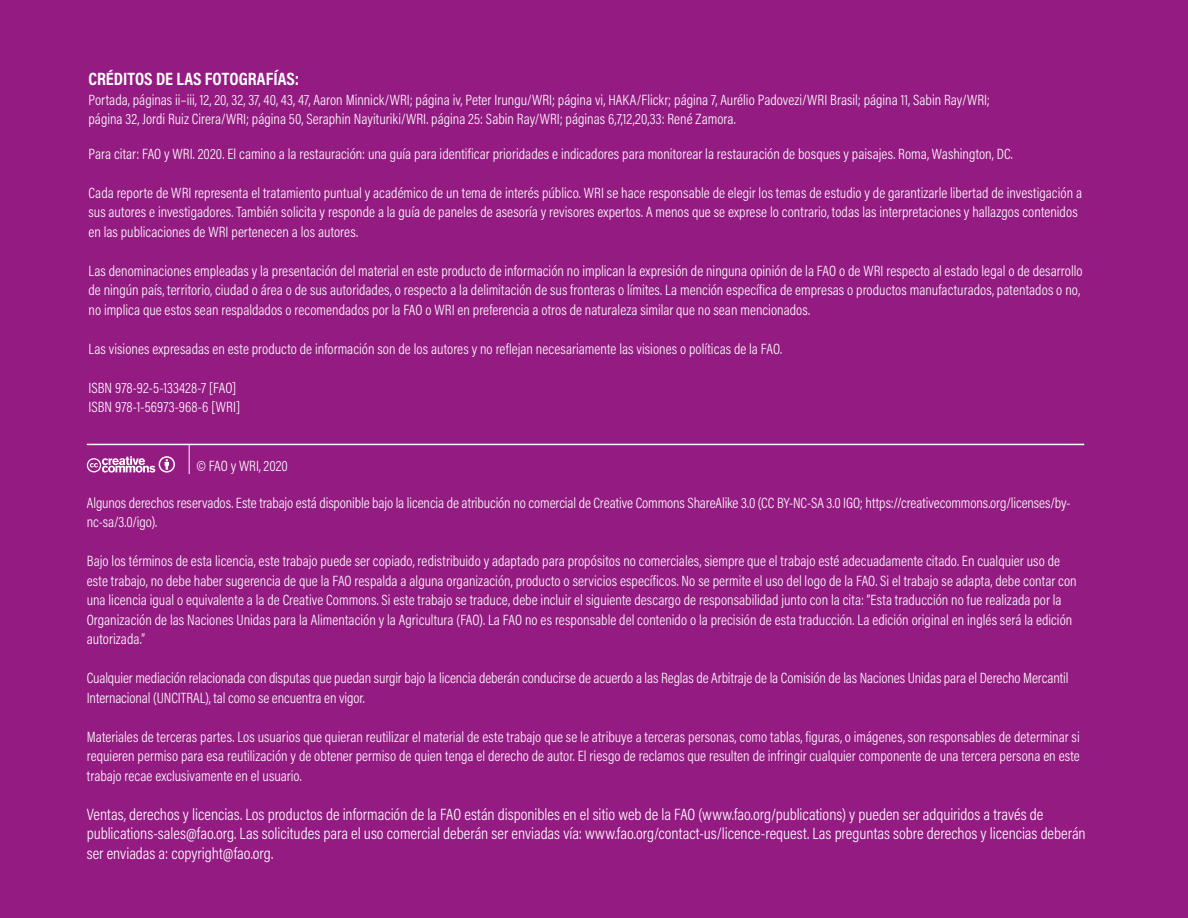
<style>
.page{position:relative;width:1188px;height:918px;background:#941b82}
.page>*{position:absolute;margin:0;border:0;box-sizing:border-box;transform-origin:0 0}
.t1{font:700 18px "Acumin Pro Cond";color:#fff}
.t2{font:300 16.5px/19.5px "Acumin Pro Cond";color:#fff}
.t3{font:300 15px/19.5px "Acumin Pro Cond";color:#fff}
</style>
<div class="page">
<hr style="left:189px;top:444px;width:1px;height:30px;background:#fff">
<hr style="left:87px;top:444px;width:997px;height:1px;background:#fff">
<svg style="left:87px;top:456px;width:88px;height:17px"></svg>
<p class="t1" style="left:88px;top:67px;width:212px">CRÉDITOS DE LAS FOTOGRAFÍAS:</p>
<p class="t3" style="left:88px;top:89px;width:903px">Portada, páginas ii–iii, 12, 20, 32, 37, 40, 43, 47, Aaron Minnick/WRI; página iv, Peter Irungu/WRI; página vi, HAKA/Flickr; página 7, Aurélio Padovezi/WRI Brasil; página 11, Sabin Ray/WRI; página 32, Jordi Ruiz Cirera/WRI; página 50, Seraphin Nayituriki/WRI. página 25: Sabin Ray/WRI; páginas 6,7,12,20,33: René Zamora.</p>
<p class="t3" style="left:88px;top:143px;width:926px">Para citar: FAO y WRI. 2020. El camino a la restauración: una guía para identificar prioridades e indicadores para monitorear la restauración de bosques y paisajes. Roma, Washington, DC.</p>
<p class="t3" style="left:88px;top:182px;width:995px">Cada reporte de WRI representa el tratamiento puntual y académico de un tema de interés público. WRI se hace responsable de elegir los temas de estudio y de garantizarle libertad de investigación a sus autores e investigadores. También solicita y responde a la guía de paneles de asesoría y revisores expertos. A menos que se exprese lo contrario, todas las interpretaciones y hallazgos contenidos en las publicaciones de WRI pertenecen a los autores.</p>
<p class="t3" style="left:88px;top:260px;width:996px">Las denominaciones empleadas y la presentación del material en este producto de información no implican la expresión de ninguna opinión de la FAO o de WRI respecto al estado legal o de desarrollo de ningún país, territorio, ciudad o área o de sus autoridades, o respecto a la delimitación de sus fronteras o límites. La mención específica de empresas o productos manufacturados, patentados o no, no implica que estos sean respaldados o recomendados por la FAO o WRI en preferencia a otros de naturaleza similar que no sean mencionados.</p>
<p class="t3" style="left:88px;top:338px;width:695px">Las visiones expresadas en este producto de información son de los autores y no reflejan necesariamente las visiones o políticas de la FAO.</p>
<p class="t3" style="left:88px;top:377px;width:153px">ISBN 978-92-5-133428-7 [FAO]<br>ISBN 978-1-56973-968-6 [WRI]</p>
<p class="t3" style="left:196px;top:456px;width:93px">© FAO y WRI, 2020</p>
<p class="t3" style="left:87px;top:492px;width:985px">Algunos derechos reservados. Este trabajo está disponible bajo la licencia de atribución no comercial de Creative Commons ShareAlike 3.0 (CC BY-NC-SA 3.0 IGO; https://creativecommons.org/licenses/by&shy;nc-sa/3.0/igo).</p>
<p class="t3" style="left:87px;top:551px;width:992px">Bajo los términos de esta licencia, este trabajo puede ser copiado, redistribuido y adaptado para propósitos no comerciales, siempre que el trabajo esté adecuadamente citado. En cualquier uso de este trabajo, no debe haber sugerencia de que la FAO respalda a alguna organización, producto o servicios específicos. No se permite el uso del logo de la FAO. Si el trabajo se adapta, debe contar con una licencia igual o equivalente a la de Creative Commons. Si este trabajo se traduce, debe incluir el siguiente descargo de responsabilidad junto con la cita: “Esta traducción no fue realizada por la Organización de las Naciones Unidas para la Alimentación y la Agricultura (FAO). La FAO no es responsable del contenido o la precisión de esta traducción. La edición original en inglés será la edición autorizada.”</p>
<p class="t3" style="left:87px;top:668px;width:983px">Cualquier mediación relacionada con disputas que puedan surgir bajo la licencia deberán conducirse de acuerdo a las Reglas de Arbitraje de la Comisión de las Naciones Unidas para el Derecho Mercantil<br>Internacional (UNCITRAL), tal como se encuentra en vigor.</p>
<p class="t3" style="left:87px;top:726px;width:995px;text-align:justify">Materiales de terceras partes. Los usuarios que quieran reutilizar el material de este trabajo que se le atribuye a terceras personas, como tablas, figuras, o imágenes, son responsables de determinar si requieren permiso para esa reutilización y de obtener permiso de quien tenga el derecho de autor. El riesgo de reclamos que resulten de infringir cualquier componente de una tercera persona en este trabajo recae exclusivamente en el usuario.</p>
<p class="t2" style="left:87px;top:804px;width:1000px">Ventas, derechos y licencias. Los productos de información de la FAO están disponibles en el sitio web de la FAO (www.fao.org/publications) y pueden ser adquiridos a través de publications-sales@fao.org. Las solicitudes para el uso comercial deberán ser enviadas vía: www.fao.org/contact-us/licence-request. Las preguntas sobre derechos y licencias deberán ser enviadas a: copyright@fao.org.</p>
</div>
